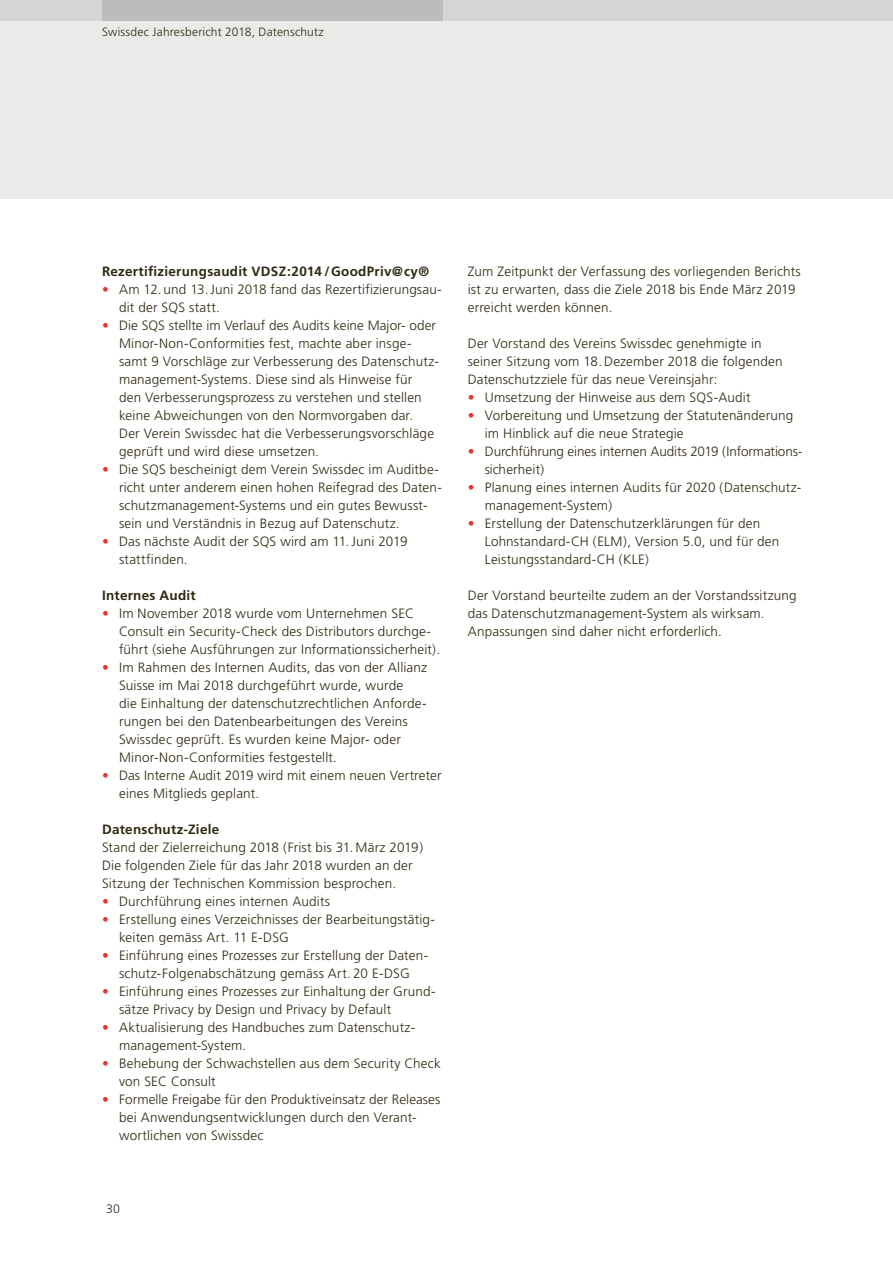
<style>
.page{position:relative;width:893px;height:1263px;background:#fff}
.page>*{position:absolute;margin:0;border:0;box-sizing:border-box;transform-origin:0 0}
.t1{font:300 13.5px/18px "Frutiger";letter-spacing:.01em;color:#2f2912}
.t2{font:700 13.5px "Frutiger";letter-spacing:.02em;color:#2f2912}
.t3{font:300 13.5px/18px "Frutiger";letter-spacing:-.01em;color:#2f2912}
.t4{font:300 12.3px "Frutiger";color:#2f2912}
.t5{font:300 12px "Frutiger";letter-spacing:.015em;color:#2f2912}
.s1{font-family:"Frutiger LT Std";color:#e5342f}
</style>
<div class="page">
<div style="left:0;top:0;width:893px;height:199px;background:#eaeae9"></div>
<div style="left:0;top:0;width:893px;height:20px;background:#d5d5d4"></div>
<div style="left:102px;top:0;width:340px;height:20px;background:#bcbcba"></div>
<p class="t5" style="left:102px;top:25px;width:223px">Swissdec Jahresbericht 2018, Datenschutz</p>
<p class="t2" style="left:102px;top:263px;width:329px">Rezertifizierungsaudit VDSZ:2014 /GoodPriv@cy®</p>
<p class="t1" style="left:119px;top:280px;width:324px;text-indent:-17px"><span class="s1">•</span> Am 12. und 13.Juni 2018 fand das Rezertifizierungsau&shy;dit der SQS statt.</p>
<p class="t1" style="left:119px;top:316px;width:321px;text-indent:-17px"><span class="s1">•</span> Die SQS stellte im Verlauf des Audits keine Major- oder Minor-Non-Conformities fest, machte aber insge&shy;samt 9 Vorschläge zur Verbesserung des Datenschutz&shy;management-Systems. Diese sind als Hinweise für<br>den Verbesserungsprozess zu verstehen und stellen keine Abweichungen von den Normvorgaben dar.<br>Der Verein Swissdec hat die Verbesserungsvorschläge geprüft und wird diese umsetzen.</p>
<p class="t1" style="left:119px;top:460px;width:324px;text-indent:-17px"><span class="s1">•</span> Die SQS bescheinigt dem Verein Swissdec im Auditbe&shy;richt unter anderem einen hohen Reifegrad des Daten&shy;schutzmanagement-Systems und ein gutes Bewusst&shy;sein und Verständnis in Bezug auf Datenschutz.</p>
<p class="t1" style="left:119px;top:532px;width:290px;text-indent:-17px"><span class="s1">•</span> Das nächste Audit der SQS wird am 11.Juni 2019 stattfinden.</p>
<p class="t2" style="left:102px;top:587px;width:95px">Internes Audit</p>
<p class="t1" style="left:119px;top:604px;width:323px;text-indent:-17px"><span class="s1">•</span> Im November 2018 wurde vom Unternehmen SEC<br>Consult ein Security-Check des Distributors durchge&shy;führt (siehe Ausführungen zur Informationssicherheit).</p>
<p class="t1" style="left:119px;top:658px;width:310px;text-indent:-17px"><span class="s1">•</span> Im Rahmen des Internen Audits, das von der Allianz Suisse im Mai 2018 durchgeführt wurde, wurde<br>die Einhaltung der datenschutzrechtlichen Anforde&shy;rungen bei den Datenbearbeitungen des Vereins Swissdec geprüft. Es wurden keine Major- oder Minor-Non-Conformities festgestellt.</p>
<p class="t1" style="left:119px;top:766px;width:324px;text-indent:-17px"><span class="s1">•</span> Das Interne Audit 2019 wird mit einem neuen Vertreter eines Mitglieds geplant.</p>
<p class="t2" style="left:102px;top:821px;width:119px">Datenschutz-Ziele</p>
<p class="t1" style="left:102px;top:838px;width:323px">Stand der Zielerreichung 2018 (Frist bis 31.März 2019)<br>Die folgenden Ziele für das Jahr 2018 wurden an der<br>Sitzung der Technischen Kommission besprochen.</p>
<p class="t1" style="left:102px;top:892px;width:230px"><span class="s1">•</span> Durchführung eines internen Audits</p>
<p class="t1" style="left:119px;top:910px;width:317px;text-indent:-17px"><span class="s1">•</span> Erstellung eines Verzeichnisses der Bearbeitungstätig&shy;keiten gemäss Art. 11 E-DSG</p>
<p class="t1" style="left:102px;top:946px;width:328px;text-align:center"><span class="s1">•</span> Einführung eines Prozesses zur Erstellung der Daten&shy;schutz-Folgenabschätzung gemäss Art. 20 E-DSG</p>
<p class="t1" style="left:119px;top:982px;width:318px;text-indent:-17px"><span class="s1">•</span> Einführung eines Prozesses zur Einhaltung der Grund&shy;sätze Privacy by Design und Privacy by Default</p>
<p class="t1" style="left:119px;top:1018px;width:297px;text-indent:-17px"><span class="s1">•</span> Aktualisierung des Handbuches zum Datenschutz&shy;management-System.</p>
<p class="t1" style="left:119px;top:1054px;width:323px;text-indent:-17px"><span class="s1">•</span> Behebung der Schwachstellen aus dem Security Check von SEC Consult</p>
<p class="t1" style="left:119px;top:1090px;width:323px;text-indent:-17px"><span class="s1">•</span> Formelle Freigabe für den Produktiveinsatz der Releases bei Anwendungsentwicklungen durch den Verant&shy;wortlichen von Swissdec</p>
<p class="t4" style="left:106px;top:1201px;width:15px">30</p>
<p class="t1" style="left:468px;top:262px;width:335px">Zum Zeitpunkt der Verfassung des vorliegenden Berichts ist zu erwarten, dass die Ziele 2018 bis Ende März 2019 erreicht werden können.</p>
<p class="t1" style="left:468px;top:334px;width:316px">Der Vorstand des Vereins Swissdec genehmigte in seiner Sitzung vom 18.Dezember 2018 die folgenden<br>Datenschutzziele für das neue Vereinsjahr:</p>
<p class="t1" style="left:468px;top:388px;width:284px"><span class="s1">•</span> Umsetzung der Hinweise aus dem SQS-Audit</p>
<p class="t1" style="left:485px;top:406px;width:310px;text-indent:-17px"><span class="s1">•</span> Vorbereitung und Umsetzung der Statutenänderung im Hinblick auf die neue Strategie</p>
<p class="t3" style="left:485px;top:442px;width:318px;text-indent:-17px"><span class="s1">•</span> Durchführung eines internen Audits 2019 (Informations&shy;sicherheit)</p>
<p class="t1" style="left:485px;top:478px;width:318px;text-indent:-17px"><span class="s1">•</span> Planung eines internen Audits für 2020 (Datenschutz&shy;management-System)</p>
<p class="t1" style="left:485px;top:514px;width:296px;text-indent:-17px"><span class="s1">•</span> Erstellung der Datenschutzerklärungen für den<br>Lohnstandard-CH (ELM), Version 5.0, und für den<br>Leistungsstandard-CH (KLE)</p>
<p class="t1" style="left:468px;top:586px;width:330px">Der Vorstand beurteilte zudem an der Vorstandssitzung das Datenschutzmanagement-System als wirksam.<br>Anpassungen sind daher nicht erforderlich.</p>
</div>
